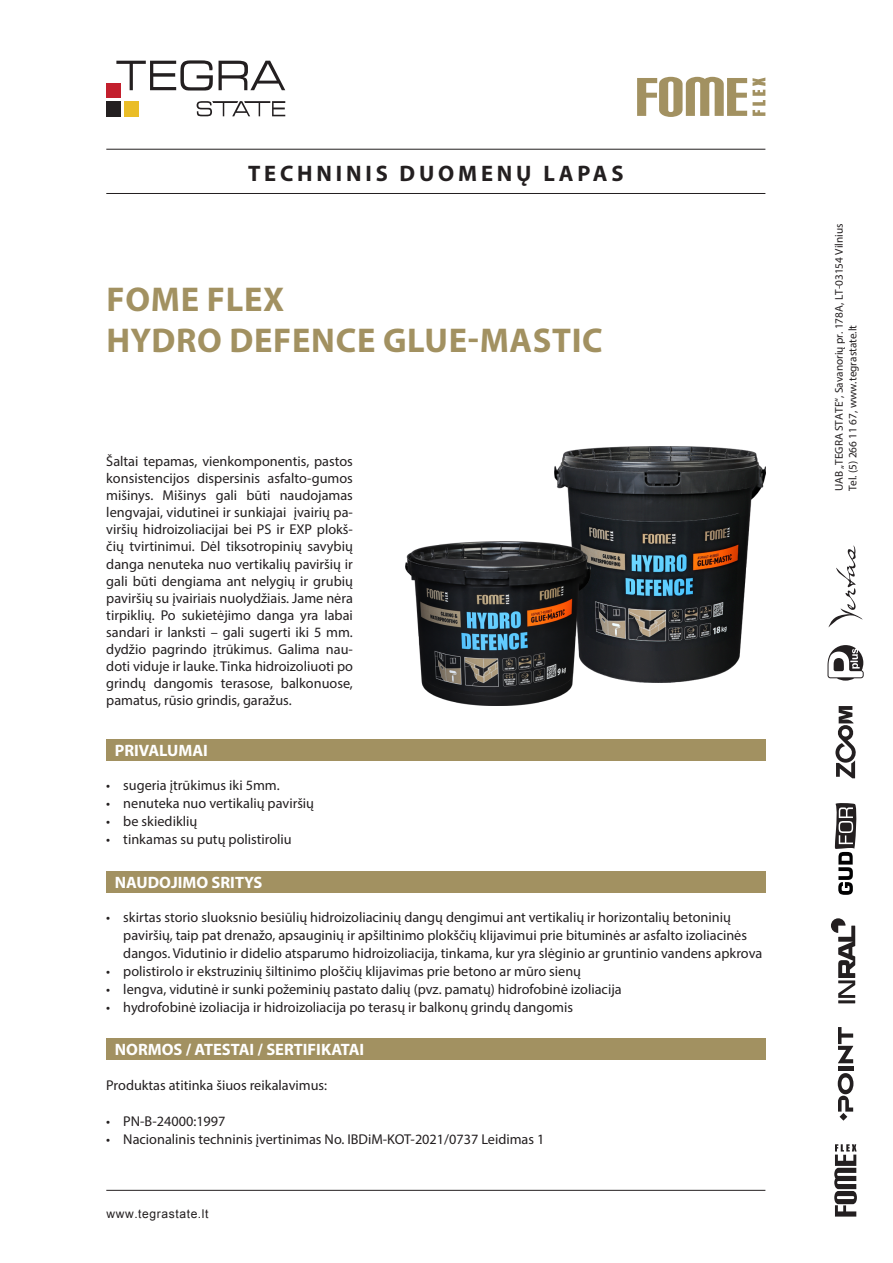
<style>
.page{position:relative;width:893px;height:1263px;background:#fff}
.page>*{position:absolute;margin:0;border:0;box-sizing:border-box;transform-origin:0 0}
.t1{font:700 34.5px "Myriad Pro";letter-spacing:.02em;color:#a29161}
.t2{font:700 22.5px "Myriad Pro";letter-spacing:.17em;color:#231f20}
.t3{font:700 16.5px "Myriad Pro";color:#fff}
.t4{font:14.25px/17.1px "Myriad Pro";color:#231f20}
.t5{font:12px "Arial";letter-spacing:.05em;color:#231f20}
.t6{font:11.25px/13.5px "Myriad Pro";color:#231f20}
</style>
<div class="page">
<div style="left:107px;top:83px;width:14px;height:15px;background:#c31f2d"></div>
<div style="left:124px;top:101px;width:14px;height:15px;background:#eabd27"></div>
<div style="left:107px;top:101px;width:14px;height:15px;background:#231f20"></div>
<svg style="left:116px;top:60px;width:169px;height:30px"></svg>
<svg style="left:197px;top:101px;width:88px;height:15px"></svg>
<svg style="left:834px;top:1144px;width:23px;height:72px"></svg>
<hr style="left:838px;top:1067px;width:15px;height:4px;background:#231f20">
<svg style="left:838px;top:1027px;width:15px;height:36px"></svg>
<svg style="left:838px;top:1073px;width:15px;height:38px"></svg>
<svg style="left:840px;top:1113px;width:7px;height:7px"></svg>
<svg style="left:827px;top:645px;width:37px;height:36px"></svg>
<svg style="left:835px;top:706px;width:21px;height:72px"></svg>
<svg style="left:828px;top:545px;width:34px;height:82px"></svg>
<hr style="left:838px;top:1000px;width:17px;height:3px;background:#231f20">
<svg style="left:831px;top:918px;width:24px;height:80px"></svg>
<svg style="left:835px;top:803px;width:22px;height:92px"></svg>
<hr style="left:106px;top:193px;width:659px;height:1px;background:#231f20">
<hr style="left:106px;top:1190px;width:659px;height:1px;background:#231f20">
<hr style="left:106px;top:149px;width:659px;height:1px;background:#231f20">
<svg style="left:637px;top:77px;width:128px;height:40px"></svg>
<div style="left:106px;top:739px;width:659px;height:21px;background:#a29161"></div>
<div style="left:106px;top:1039px;width:659px;height:21px;background:#a29161"></div>
<div style="left:106px;top:871px;width:659px;height:21px;background:#a29161"></div>
<img style="left:555px;top:446px;width:210px;height:236px">
<img style="left:406px;top:542px;width:184px;height:163px">
<h2 class="t2" style="left:248px;top:158px;width:377px">TECHNINIS DUOMENŲ LAPAS</h2>
<p class="t1" style="left:107px;top:277px;width:179px">FOME FLEX</p>
<p class="t1" style="left:107px;top:318px;width:498px">HYDRO DEFENCE GLUE-MASTIC</p>
<p class="t4" style="left:106px;top:452px;width:248px;text-align:justify">Šaltai tepamas, vienkomponentis, pastos konsistencijos dispersinis asfalto-gumos mišinys. Mišinys gali būti naudojamas lengvajai, vidutinei ir sunkiajai įvairių pa&shy;viršių hidroizoliacijai bei PS ir EXP plokš&shy;čių tvirtinimui. Dėl tiksotropinių savybių danga nenuteka nuo vertikalių paviršių ir gali būti dengiama ant nelygių ir grubių paviršių su įvairiais nuolydžiais. Jame nėra tirpiklių. Po sukietėjimo danga yra labai sandari ir lanksti – gali sugerti iki 5 mm. dydžio pagrindo įtrūkimus. Galima nau&shy;doti viduje ir lauke. Tinka hidroizoliuoti po grindų dangomis terasose, balkonuose, pamatus, rūsio grindis, garažus.</p>
<p class="t3" style="left:115px;top:739px;width:95px">PRIVALUMAI</p>
<p class="t4" style="left:106px;top:776px;width:175px">• sugeria įtrūkimus iki 5mm.</p>
<p class="t4" style="left:106px;top:794px;width:209px">• nenuteka nuo vertikalių paviršių</p>
<p class="t4" style="left:106px;top:812px;width:93px">• be skiediklių</p>
<p class="t4" style="left:106px;top:830px;width:187px">• tinkamas su putų polistiroliu</p>
<p class="t3" style="left:115px;top:871px;width:149px">NAUDOJIMO SRITYS</p>
<p class="t4" style="left:123px;top:908px;width:640px;line-height:18px;text-indent:-17px">• skirtas storio sluoksnio besiūlių hidroizoliacinių dangų dengimui ant vertikalių ir horizontalių betoninių paviršių, taip pat drenažo, apsauginių ir apšiltinimo plokščių klijavimui prie bituminės ar asfalto izoliacinės dangos. Vidutinio ir didelio atsparumo hidroizoliacija, tinkama, kur yra slėginio ar gruntinio vandens apkrova</p>
<p class="t4" style="left:106px;top:963px;width:476px">• polistirolo ir ekstruzinių šiltinimo ploščių klijavimas prie betono ar mūro sienų</p>
<p class="t4" style="left:106px;top:981px;width:517px">• lengva, vidutinė ir sunki požeminių pastato dalių (pvz. pamatų) hidrofobinė izoliacija</p>
<p class="t4" style="left:106px;top:999px;width:468px">• hydrofobinė izoliacija ir hidroizoliacija po terasų ir balkonų grindų dangomis</p>
<p class="t3" style="left:115px;top:1039px;width:251px">NORMOS / ATESTAI / SERTIFIKATAI</p>
<p class="t4" style="left:106px;top:1076px;width:222px">Produktas atitinka šiuos reikalavimus:</p>
<p class="t4" style="left:106px;top:1112px;width:121px">• PN-B-24000:1997</p>
<p class="t4" style="left:106px;top:1130px;width:440px">• Nacionalinis techninis įvertinimas No. IBDiM-KOT-2021/0737 Leidimas 1</p>
<p class="t5" style="left:106px;top:1206px;width:104px">www.tegrastate.lt</p>
<p class="t6" style="left:832px;top:491px;width:269px;rotate:-90deg">UAB „TEGRA STATE“, Savanorių pr. 178A, LT-03154 Vilnius<br>Tel. (5) 266 11 67, www.tegrastate.lt</p>
</div>
